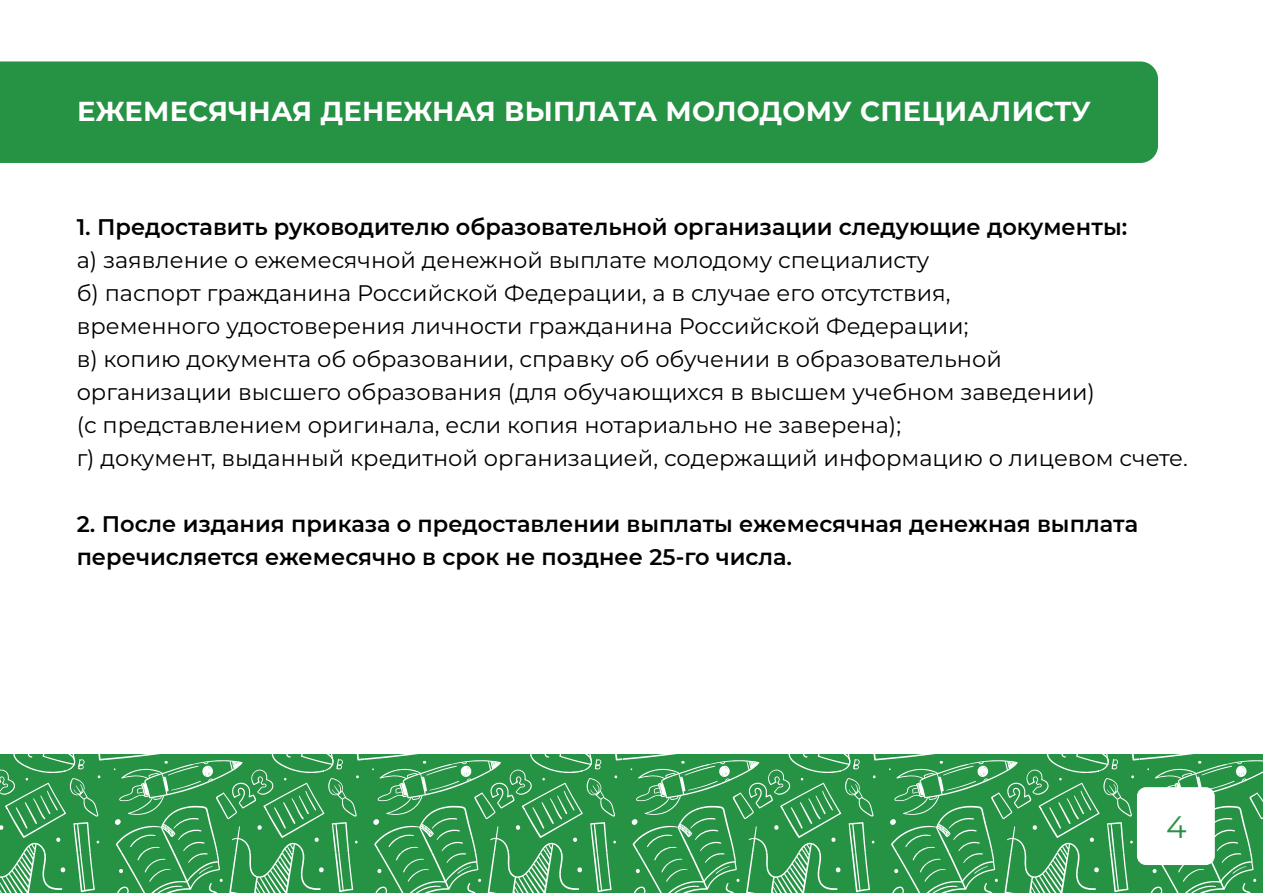
<style>
.page{position:relative;width:1263px;height:893px;background:#fff}
.page>*{position:absolute;margin:0;border:0;box-sizing:border-box;transform-origin:0 0}
.t1{font:31.05px "Montserrat";color:#259244}
.t2{font:700 27.3px "Montserrat";letter-spacing:.01em;color:#fff}
.t3{font:22.5px/33px "Montserrat";color:#000}
.t4{font:600 22.5px/33px "Montserrat";color:#000}
</style>
<div class="page">
<div style="left:0;top:61px;width:1158px;height:102px;background:#259244"></div>
<svg style="left:1px;top:754px;width:1262px;height:139px;background:#3c9d58"></svg>
<div style="left:1137px;top:787px;width:78px;height:78px;background:#fff;border-radius:9px"></div>
<p class="t2" style="left:77px;top:92px;width:1015px">ЕЖЕМЕСЯЧНАЯ ДЕНЕЖНАЯ ВЫПЛАТА МОЛОДОМУ СПЕЦИАЛИСТУ</p>
<p class="t4" style="left:77px;top:210px;width:1052px">1. Предоставить руководителю образовательной организации следующие документы:</p>
<p class="t3" style="left:77px;top:243px;width:1113px">а) заявление о ежемесячной денежной выплате молодому специалисту<br>б) паспорт гражданина Российской Федерации, а в случае его отсутствия,<br>временного удостоверения личности гражданина Российской Федерации;<br>в) копию документа об образовании, справку об обучении в образовательной<br>организации высшего образования (для обучающихся в высшем учебном заведении)<br>(с представлением оригинала, если копия нотариально не заверена);<br>г) документ, выданный кредитной организацией, содержащий информацию о лицевом счете.</p>
<p class="t4" style="left:77px;top:507px;width:1063px">2. После издания приказа о предоставлении выплаты ежемесячная денежная выплата перечисляется ежемесячно в срок не позднее 25-го числа.</p>
<h1 class="t1" style="left:1166px;top:806px;width:22px">4</h1>
</div>
